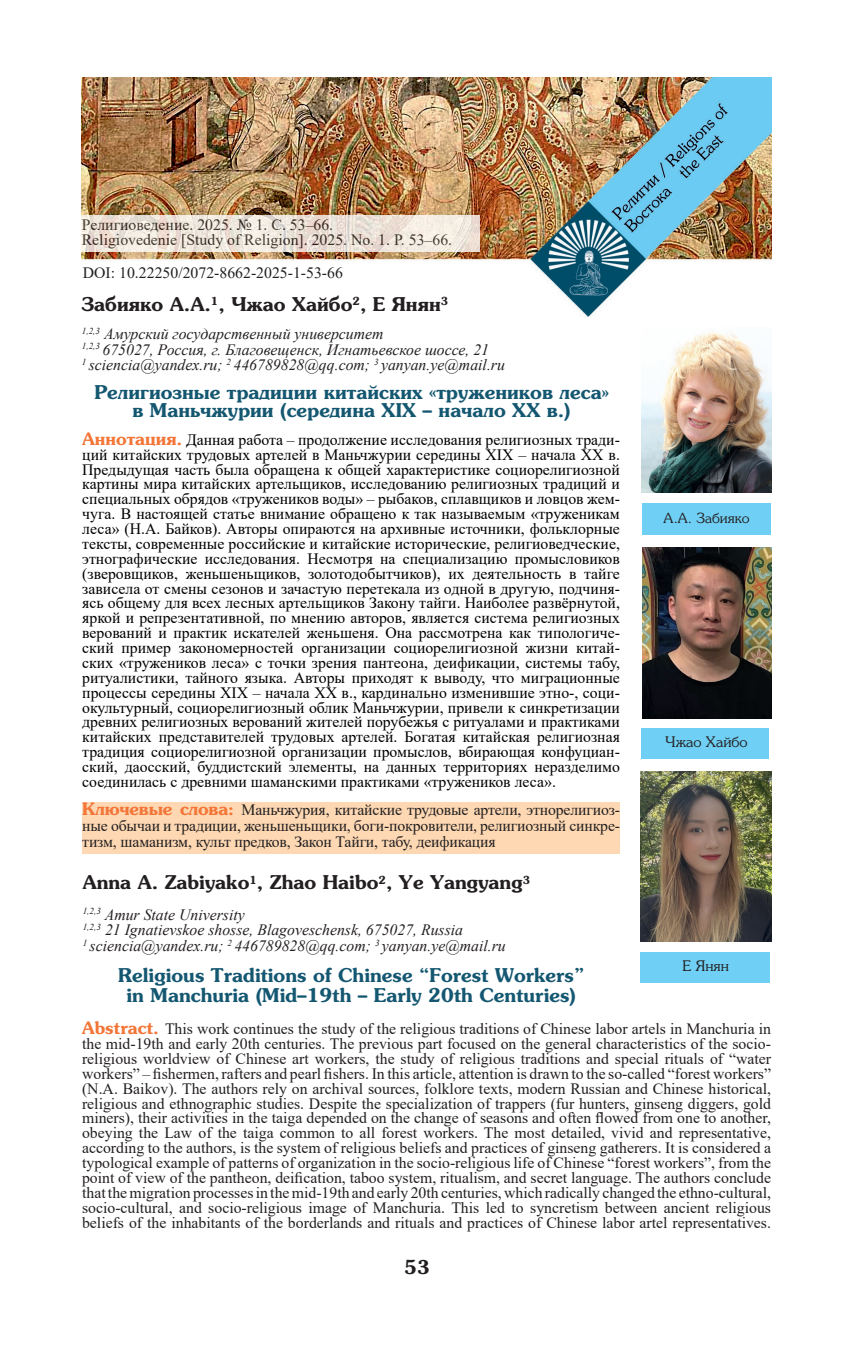
<style>
.page{position:relative;width:849px;height:1345px;background:#fff}
.page>*{position:absolute;margin:0;border:0;box-sizing:border-box;transform-origin:0 0}
.t1{font:700 17.5px/17.5px "Souvenir C";color:#145771;text-align:center}
.t2{font:700 17.5px "Souvenir C";color:#231f20}
.t3{font:15.75px/14.9px "Times New Roman";color:#231f20;text-align:justify}
.t4{font:15.75px/14.9px "Times New Roman";color:#000;text-align:justify}
.t5{font:italic 15.75px/15.8px "Times New Roman";color:#231f20}
.t6{font:13.65px "Souvenir C";color:#231f20}
.t7{font:13.12px "Souvenir C";color:#231f20}
.s1{font-family:"Souvenir C";font-weight:700;color:#f37537}
</style>
<div class="page">
<img style="left:81px;top:78px;width:689px;height:239px">
<div style="left:82px;top:802px;width:538px;height:51px;background:#fdd8b3"></div>
<img style="left:642px;top:548px;width:128px;height:170px">
<div style="left:641px;top:728px;width:128px;height:31px;background:#6fcff4"></div>
<div style="left:642px;top:503px;width:128px;height:31px;background:#6fcff4"></div>
<img style="left:641px;top:331px;width:129px;height:162px">
<svg style="left:82px;top:215px;width:398px;height:36px;background:#eee5db"></svg>
<img style="left:640px;top:771px;width:130px;height:170px">
<div style="left:639px;top:952px;width:130px;height:30px;background:#6fcff4"></div>
<p class="t3" style="left:82px;top:216px;width:372px;line-height:15.8px">Религиоведение. 2025. № 1. C. 53–66.<br>Religiovedenie [Study of Religion]. 2025. No. 1. P. 53–66.</p>
<p class="t3" style="left:83px;top:265px;width:261px">DOI: 10.22250/2072-8662-2025-1-53-66</p>
<p class="t2" style="left:81px;top:292px;width:368px">Забияко А.А.<sup>1</sup>, Чжао Хайбо<sup>2</sup>, Е Янян<sup>3</sup></p>
<p class="t5" style="left:82px;top:325px;width:424px"><sup>1,2,3</sup> Амурский государственный университет<br><sup>1,2,3</sup> 675027, Россия, г. Благовещенск, Игнатьевское шоссе, 21<br><sup>1</sup> sciencia@yandex.ru; <sup>2</sup> 446789828@qq.com; <sup>3</sup> yanyan.ye@mail.ru</p>
<p class="t1" style="left:94px;top:383px;width:516px">Религиозные традиции китайских «тружеников леса» в Маньчжурии (середина XIX – начало XX в.)</p>
<p class="t4" style="left:82px;top:431px;width:539px"><span class="s1">Аннотация.</span> Данная работа – продолжение исследования религиозных тради&shy;ций китайских трудовых артелей в Маньчжурии середины XIX – начала XX в.<br>Предыдущая часть была обращена к общей характеристике социорелигиозной картины мира китайских артельщиков, исследованию религиозных традиций и специальных обрядов «тружеников воды» – рыбаков, сплавщиков и ловцов жем&shy;чуга. В настоящей статье внимание обращено к так называемым «труженикам леса» (Н.А. Байков). Авторы опираются на архивные источники, фольклорные тексты, современные российские и китайские исторические, религиоведческие, этнографические исследования. Несмотря на специализацию промысловиков (зверовщиков, женьшеньщиков, золотодобытчиков), их деятельность в тайге зависела от смены сезонов и зачастую перетекала из одной в другую, подчиня&shy;ясь общему для всех лесных артельщиков Закону тайги. Наиболее развёрнутой, яркой и репрезентативной, по мнению авторов, является система религиозных верований и практик искателей женьшеня. Она рассмотрена как типологиче&shy;ский пример закономерностей организации социорелигиозной жизни китай&shy;ских «тружеников леса» с точки зрения пантеона, деификации, системы табу, ритуалистики, тайного языка. Авторы приходят к выводу, что миграционные процессы середины XIX – начала XX в., кардинально изменившие этно-, соци&shy;окультурный, социорелигиозный облик Маньчжурии, привели к синкретизации древних религиозных верований жителей порубежья с ритуалами и практиками китайских представителей трудовых артелей. Богатая китайская религиозная традиция социорелигиозной организации промыслов, вбирающая конфуциан&shy;ский, даосский, буддистский элементы, на данных территориях неразделимо соединилась с древними шаманскими практиками «тружеников леса».</p>
<p class="t3" style="left:82px;top:801px;width:539px;line-height:15.8px"><span class="s1">Ключевые слова:</span> Маньчжурия, китайские трудовые артели, этнорелигиоз&shy;ные обычаи и традиции, женьшеньщики, боги-покровители, религиозный синкре&shy;тизм, шаманизм, культ предков, Закон Тайги, табу, деификация</p>
<p class="t2" style="left:83px;top:871px;width:449px">Anna A. Zabiyako<sup>1</sup>, Zhao Haibo<sup>2</sup>, Ye Yangyang<sup>3</sup></p>
<p class="t5" style="left:83px;top:906px;width:424px"><sup>1,2,3</sup> Amur State University<br><sup>1,2,3</sup> 21 Ignatievskoe shosse, Blagoveschensk, 675027, Russia<br><sup>1</sup> sciencia@yandex.ru; <sup>2</sup> 446789828@qq.com; <sup>3</sup> yanyan.ye@mail.ru</p>
<p class="t7" style="left:663px;top:510px;width:87px">А.А. Забияко</p>
<p class="t6" style="left:665px;top:734px;width:84px">Чжао Хайбо</p>
<p class="t6" style="left:682px;top:957px;width:48px">Е Янян</p>
<p class="t1" style="left:118px;top:965px;width:467px;line-height:19.2px">Religious Traditions of Chinese “Forest Workers” in Manchuria (Mid–19th – Early 20th Centuries)</p>
<p class="t3" style="left:82px;top:1021px;width:690px"><span class="s1">Abstract.</span> This work continues the study of the religious traditions of Chinese labor artels in Manchuria in the mid-19th and early 20th centuries. The previous part focused on the general characteristics of the socio&shy;religious worldview of Chinese art workers, the study of religious traditions and special rituals of “water workers” – fishermen, rafters and pearl fishers. In this article, attention is drawn to the so-called “forest workers” (N.A. Baikov). The authors rely on archival sources, folklore texts, modern Russian and Chinese historical, religious and ethnographic studies. Despite the specialization of trappers (fur hunters, ginseng diggers, gold miners), their activities in the taiga depended on the change of seasons and often flowed from one to another, obeying the Law of the taiga common to all forest workers. The most detailed, vivid and representative, according to the authors, is the system of religious beliefs and practices of ginseng gatherers. It is considered a typological example of patterns of organization in the socio-religious life of Chinese “forest workers”, from the point of view of the pantheon, deification, taboo system, ritualism, and secret language. The authors conclude that the migration processes in the mid-19th and early 20th centuries, which radically changed the ethno-cultural, socio-cultural, and socio-religious image of Manchuria. This led to syncretism between ancient religious beliefs of the inhabitants of the borderlands and rituals and practices of Chinese labor artel representatives.</p>
<p class="t2" style="left:404px;top:1255px;width:27px">53</p>
</div>
